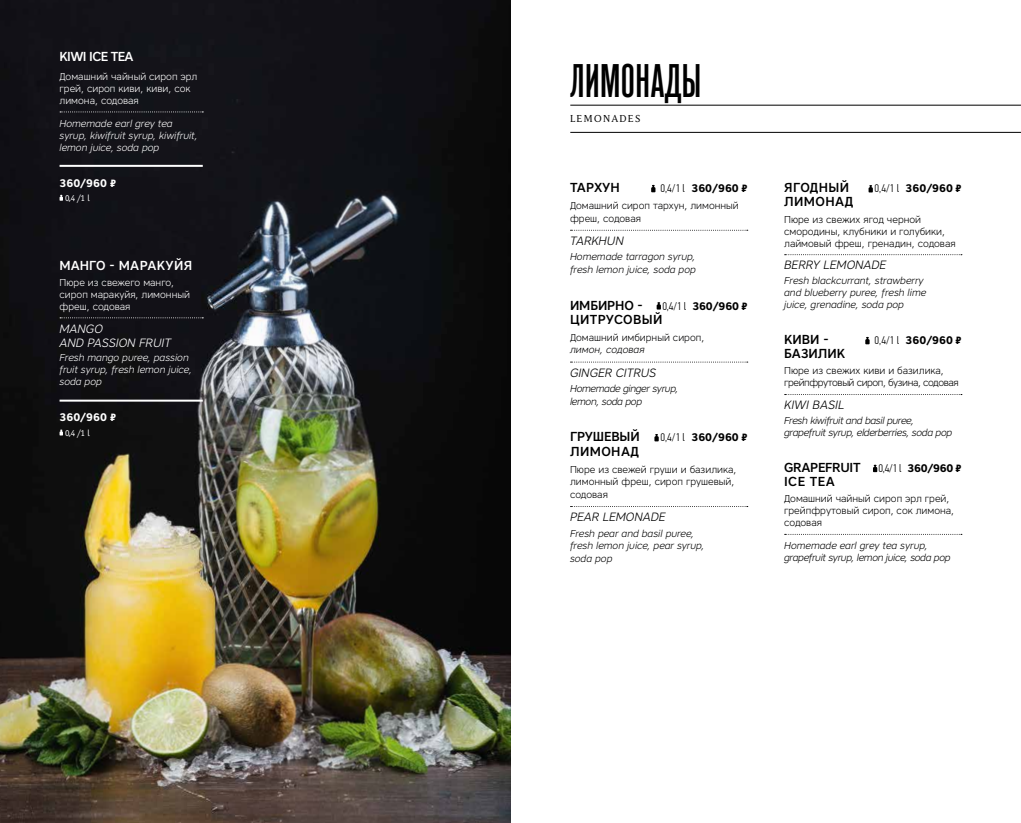
<style>
.page{position:relative;width:1021px;height:823px;background:#fff}
.page>*{position:absolute;margin:0;border:0;box-sizing:border-box;transform-origin:0 0}
.t1{font:500 47px "Reforma Grotesk";letter-spacing:.01em;color:#000}
.t2{font:500 13px "Core Sans A55";color:#000}
.t3{font:500 13px "Core Sans A55";letter-spacing:.03em;color:#000}
.t4{font:500 13px "Core Sans A55";letter-spacing:.03em;color:#fff}
.t5{font:500 13px "Core Sans A55";letter-spacing:-.02em;color:#000}
.t6{font:500 13px "Core Sans A55";letter-spacing:-.05em;color:#fff}
.t7{font:italic 300 12px "Core Sans A35";color:#000}
.t8{font:italic 300 12px/14px "Core Sans A35";color:#fff}
.t9{font:italic 300 12px "Core Sans A35";color:#020203}
.t10{font:700 11px "Core Sans A65";color:#000}
.t11{font:700 11px "Core Sans A65";color:#fff}
.t12{font:300 10px/12px "Core Sans A35";color:#000}
.t13{font:italic 300 10px/12px "Core Sans A35";letter-spacing:-.03em;color:#000}
.t14{font:italic 300 10px/12.6px "Core Sans A35";letter-spacing:-.005em;color:#000}
.t15{font:italic 300 10px/12px "Core Sans A35";color:#fff}
.t16{font:300 10px/12px "Core Sans A35";color:#fff}
.t17{font:300 10px/12.6px "Core Sans A35";color:#020203}
.t18{font:300 10px/12px "Core Sans A35";letter-spacing:-.04em;color:#000}
.t19{font:italic 300 10px/12.6px "Core Sans A35";color:#020203}
.t20{font:10px "Andulka Book Pro";letter-spacing:.14em;color:#000}
.t21{font:9px "Officina Sans Book C";color:#fff}
.s1{font-family:"PT Rouble Sans";font-weight:400}
.s2{font-family:"PF Din Text Cond Pro";font-weight:300}
</style>
<div class="page">
<img style="left:0;top:0;width:510px;height:822px">
<hr style="left:570px;top:105px;width:450px;height:1px;background:#000">
<hr style="left:570px;top:132px;width:450px;height:1px;background:#000">
<svg style="left:570px;top:229px;width:177px;height:1px"></svg>
<svg style="left:570px;top:361px;width:177px;height:1px"></svg>
<svg style="left:651px;top:185px;width:4px;height:7px"></svg>
<svg style="left:656px;top:302px;width:5px;height:7px"></svg>
<svg style="left:654px;top:434px;width:4px;height:7px"></svg>
<svg style="left:784px;top:254px;width:177px;height:1px"></svg>
<svg style="left:784px;top:394px;width:177px;height:1px"></svg>
<svg style="left:784px;top:533px;width:176px;height:1px"></svg>
<svg style="left:868px;top:185px;width:4px;height:7px"></svg>
<svg style="left:865px;top:337px;width:4px;height:7px"></svg>
<svg style="left:873px;top:464px;width:4px;height:8px"></svg>
<svg style="left:60px;top:317px;width:143px;height:1px"></svg>
<hr style="left:60px;top:399px;width:143px;height:2px;background:#fff">
<svg style="left:60px;top:429px;width:3px;height:6px"></svg>
<svg style="left:60px;top:111px;width:143px;height:1px"></svg>
<hr style="left:60px;top:165px;width:143px;height:2px;background:#fff">
<svg style="left:60px;top:195px;width:3px;height:6px"></svg>
<h2 class="t6" style="left:60px;top:48px;width:76px">KIWI ICE TEA</h2>
<p class="t16" style="left:60px;top:70px;width:139px">Домашний чайный сироп эрл грей, сироп киви, киви, сок лимона, содовая</p>
<p class="t15" style="left:60px;top:117px;width:140px">Homemade earl grey tea syrup, kiwifruit syrup, kiwifruit, lemon juice, soda pop</p>
<p class="t11" style="left:60px;top:175px;width:58px">360/960 <span class="s1">-</span></p>
<p class="t21" style="left:65px;top:193px;width:26px">0,4 /1 l</p>
<h2 class="t4" style="left:60px;top:256px;width:134px">МАНГО - МАРАКУЙЯ</h2>
<p class="t16" style="left:60px;top:276px;width:132px">Пюре из свежего манго, сироп маракуйя, лимонный фреш, содовая</p>
<p class="t8" style="left:60px;top:321px;width:113px">MANGO<br>AND PASSION FRUIT</p>
<p class="t15" style="left:60px;top:351px;width:134px">Fresh mango puree, passion fruit syrup, fresh lemon juice, soda pop</p>
<p class="t11" style="left:60px;top:410px;width:58px">360/960 <span class="s1">-</span></p>
<p class="t21" style="left:65px;top:427px;width:26px">0,4 /1 l</p>
<h1 class="t1" style="left:570px;top:55px;width:132px">ЛИМОНАДЫ</h1>
<p class="t20" style="left:570px;top:113px;width:72px">LEMONADES</p>
<h2 class="t2" style="left:570px;top:179px;width:51px">ТАРХУН</h2>
<p class="t10" style="left:660px;top:181px;width:88px"><span class="s2">0,4/1 l</span> 360/960 <span class="s1">-</span></p>
<p class="t17" style="left:570px;top:199px;width:170px">Домашний сироп тархун, лимонный фреш, содовая</p>
<p class="t9" style="left:570px;top:233px;width:55px">TARKHUN</p>
<p class="t19" style="left:570px;top:250px;width:127px">Homemade tarragon syrup, fresh lemon juice, soda pop</p>
<h2 class="t2" style="left:570px;top:296px;width:74px">ИМБИРНО -</h2>
<p class="t10" style="left:662px;top:298px;width:86px"><span class="s2">0,4/1 l</span> 360/960 <span class="s1">-</span></p>
<h2 class="t3" style="left:570px;top:311px;width:94px">ЦИТРУСОВЫЙ</h2>
<p class="t17" style="left:570px;top:330px;width:136px">Домашний имбирный сироп,</p>
<p class="t19" style="left:570px;top:343px;width:76px">лимон, содовая</p>
<p class="t7" style="left:570px;top:364px;width:88px">GINGER CITRUS</p>
<p class="t13" style="left:570px;top:382px;width:110px;line-height:12.6px">Homemade ginger syrup, lemon, soda pop</p>
<h2 class="t2" style="left:570px;top:428px;width:71px">ГРУШЕВЫЙ</h2>
<p class="t10" style="left:660px;top:430px;width:88px"><span class="s2">0,4/1 l</span> 360/960 <span class="s1">-</span></p>
<h2 class="t3" style="left:570px;top:442px;width:70px">ЛИМОНАД</h2>
<p class="t12" style="left:570px;top:462px;width:168px;line-height:12.6px">Пюре из свежей груши и базилика, лимонный фреш, сироп грушевый, содовая</p>
<p class="t7" style="left:570px;top:509px;width:97px">PEAR LEMONADE</p>
<p class="t14" style="left:570px;top:526px;width:136px">Fresh pear and basil puree, fresh lemon juice, pear syrup, soda pop</p>
<h2 class="t3" style="left:784px;top:179px;width:67px">ЯГОДНЫЙ</h2>
<p class="t10" style="left:874px;top:181px;width:88px"><span class="s2">0,4/1 l</span> 360/960 <span class="s1">-</span></p>
<h2 class="t3" style="left:784px;top:193px;width:70px">ЛИМОНАД</h2>
<p class="t12" style="left:784px;top:213px;width:173px">Пюре из свежих ягод черной смородины, клубники и голубики, лаймовый фреш, гренадин, содовая</p>
<p class="t7" style="left:784px;top:257px;width:104px">BERRY LEMONADE</p>
<p class="t14" style="left:784px;top:274px;width:144px;line-height:12px">Fresh blackcurrant, strawberry and blueberry puree, fresh lime juice, grenadine, soda pop</p>
<h2 class="t2" style="left:784px;top:331px;width:46px">КИВИ -</h2>
<p class="t10" style="left:874px;top:333px;width:88px"><span class="s2">0,4/1 l</span> 360/960 <span class="s1">-</span></p>
<h2 class="t2" style="left:784px;top:345px;width:62px">БАЗИЛИК</h2>
<p class="t18" style="left:784px;top:364px;width:176px">Пюре из свежих киви и базилика, грейпфрутовый сироп, бузина, содовая</p>
<p class="t7" style="left:784px;top:397px;width:62px">KIWI BASIL</p>
<p class="t13" style="left:784px;top:414px;width:169px">Fresh kiwifruit and basil puree, grapefruit syrup, elderberries, soda pop</p>
<h2 class="t5" style="left:784px;top:459px;width:78px">GRAPEFRUIT</h2>
<p class="t10" style="left:878px;top:460px;width:84px"><span class="s2">0,4/1 l</span> 360/960 <span class="s1">-</span></p>
<h2 class="t2" style="left:784px;top:473px;width:52px">ICE TEA</h2>
<p class="t12" style="left:784px;top:492px;width:171px">Домашний чайный сироп эрл грей, грейпфрутовый сироп, сок лимона, содовая</p>
<p class="t13" style="left:784px;top:539px;width:168px">Homemade earl grey tea syrup, grapefruit syrup, lemon juice, soda pop</p>
</div>
